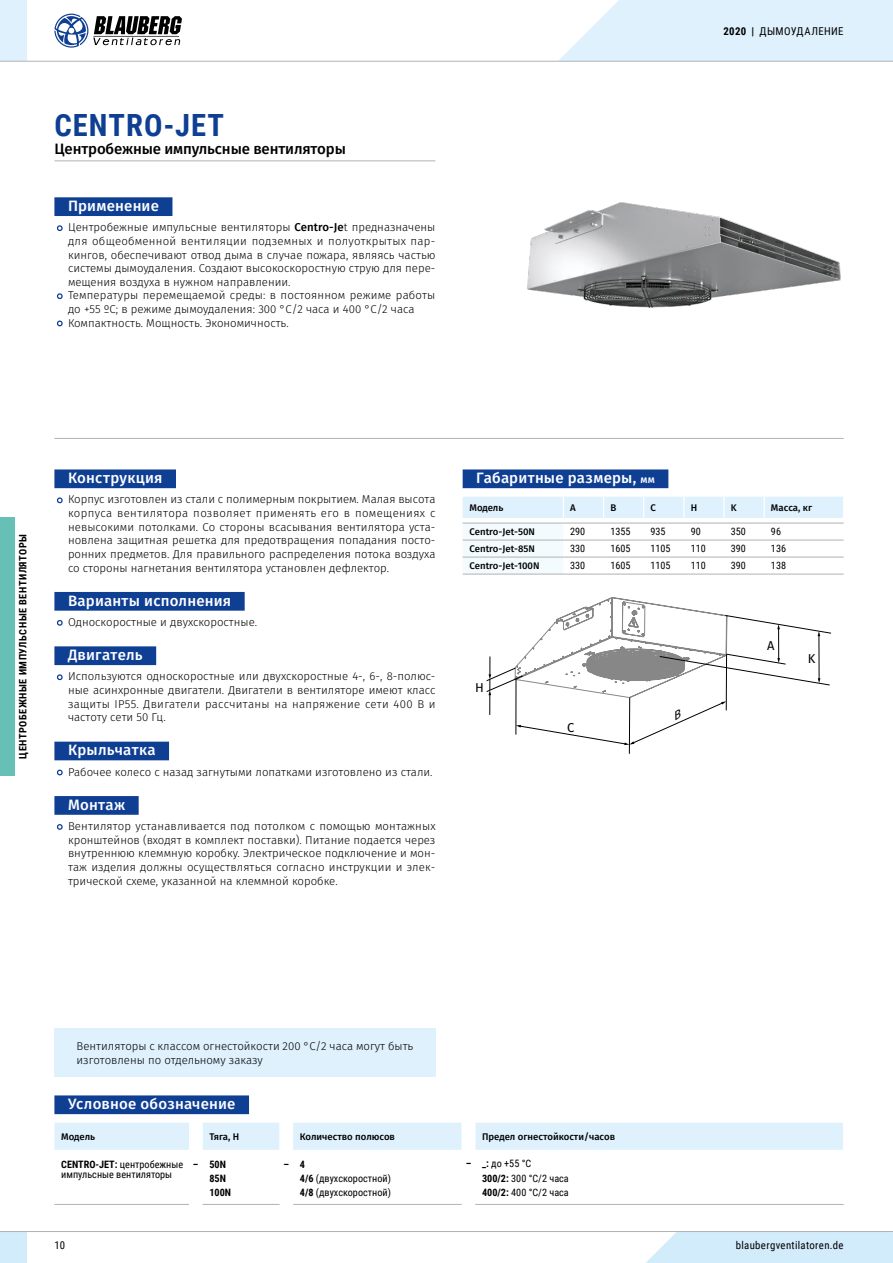
<style>
.page{position:relative;width:893px;height:1263px;background:#fff}
.page>*{position:absolute;margin:0;border:0;box-sizing:border-box;transform-origin:0 0}
.t1{font:700 30.6px "Roboto Condensed";letter-spacing:.03em;color:#0f3f93}
.t2{font:500 15px "Fira Sans";letter-spacing:.01em;color:#fff}
.t3{font:500 15px "Fira Sans";letter-spacing:-.01em;color:#000}
.t4{font:12.9px "Fira Sans";color:#000}
.t5{font:300 11.4px/13.6px "Fira Sans";color:#000;text-align:justify}
.t6{font:10.8px "Roboto Condensed";letter-spacing:.035em;color:#000}
.t7{font:10.2px/14.2px "Roboto Condensed";color:#000}
.t8{font:700 10.2px "Roboto Condensed";letter-spacing:.055em;color:#000}
.t9{font:700 10.2px/14.2px "Roboto Condensed";color:#000}
.t10{font:500 9.6px "Fira Sans";color:#000}
.s1{font-weight:500}
.s2{font-weight:700}
.s3{font-size:10.5px}
</style>
<div class="page">
<hr style="left:54px;top:160px;width:381px;height:1px;background:#b1b2b3">
<div style="left:54px;top:197px;width:118px;height:19px;background:#0f3f93"></div>
<svg style="left:56px;top:225px;width:7px;height:7px"></svg>
<svg style="left:56px;top:293px;width:7px;height:7px"></svg>
<svg style="left:56px;top:320px;width:7px;height:7px"></svg>
<div style="left:54px;top:469px;width:122px;height:19px;background:#0f3f93"></div>
<div style="left:54px;top:592px;width:191px;height:19px;background:#0f3f93"></div>
<div style="left:54px;top:646px;width:102px;height:19px;background:#0f3f93"></div>
<div style="left:54px;top:742px;width:115px;height:18px;background:#0f3f93"></div>
<div style="left:54px;top:796px;width:85px;height:19px;background:#0f3f93"></div>
<svg style="left:56px;top:497px;width:7px;height:7px"></svg>
<svg style="left:56px;top:620px;width:7px;height:6px"></svg>
<svg style="left:56px;top:674px;width:7px;height:7px"></svg>
<svg style="left:56px;top:769px;width:7px;height:7px"></svg>
<svg style="left:57px;top:824px;width:6px;height:6px"></svg>
<div style="left:463px;top:469px;width:205px;height:19px;background:#0f3f93"></div>
<hr style="left:463px;top:574px;width:100px;height:1px;background:#b1b2b3">
<hr style="left:563px;top:574px;width:41px;height:1px;background:#b1b2b3">
<hr style="left:604px;top:574px;width:40px;height:1px;background:#b1b2b3">
<hr style="left:644px;top:574px;width:40px;height:1px;background:#b1b2b3">
<hr style="left:684px;top:574px;width:40px;height:1px;background:#b1b2b3">
<hr style="left:724px;top:574px;width:40px;height:1px;background:#b1b2b3">
<hr style="left:764px;top:574px;width:80px;height:1px;background:#b1b2b3">
<svg style="left:463px;top:497px;width:381px;height:77px"></svg>
<hr style="left:463px;top:523px;width:100px;height:1px;background:#b1b2b3">
<hr style="left:563px;top:523px;width:41px;height:1px;background:#b1b2b3">
<hr style="left:604px;top:523px;width:40px;height:1px;background:#b1b2b3">
<hr style="left:644px;top:523px;width:40px;height:1px;background:#b1b2b3">
<hr style="left:684px;top:523px;width:40px;height:1px;background:#b1b2b3">
<hr style="left:724px;top:523px;width:40px;height:1px;background:#b1b2b3">
<hr style="left:764px;top:523px;width:80px;height:1px;background:#b1b2b3">
<hr style="left:629px;top:697px;width:1px;height:57px;background:#000">
<hr style="left:54px;top:438px;width:790px;height:1px;background:#b1b2b3">
<img style="left:527px;top:202px;width:314px;height:106px">
<div style="left:54px;top:1095px;width:195px;height:19px;background:#0f3f93"></div>
<hr style="left:475px;top:1204px;width:369px;height:1px;background:#b1b2b3">
<hr style="left:293px;top:1204px;width:169px;height:1px;background:#b1b2b3">
<hr style="left:203px;top:1204px;width:77px;height:1px;background:#b1b2b3">
<hr style="left:54px;top:1204px;width:135px;height:1px;background:#b1b2b3">
<div style="left:54px;top:1123px;width:789px;height:27px;background:#def1fd"></div>
<div style="left:54px;top:1029px;width:381px;height:48px;background:#def1fd"></div>
<div style="left:646px;top:1232px;width:247px;height:31px;background:#d3ecfc"></div>
<div style="left:0;top:1231px;width:27px;height:32px;background:#d3ecfc"></div>
<hr style="left:0;top:1231px;width:893px;height:1px;background:#b1b2b3">
<div style="left:0;top:0;width:27px;height:61px;background:#def1fd"></div>
<svg style="left:54px;top:14px;width:128px;height:34px"></svg>
<hr style="left:0;top:61px;width:893px;height:1px;background:#b1b2b3">
<svg style="left:558px;top:0;width:335px;height:62px;background:#e0f1fb"></svg>
<div style="left:0;top:517px;width:14px;height:259px;background:#66c0b5"></div>
<svg style="left:486px;top:597px;width:345px;height:148px"></svg>
<h1 class="t1" style="left:54px;top:104px;width:171px">CENTRO-JET</h1>
<h2 class="t3" style="left:54px;top:138px;width:293px">Центробежные импульсные вентиляторы</h2>
<h2 class="t2" style="left:68px;top:195px;width:92px">Применение</h2>
<p class="t5" style="left:68px;top:221px;width:369px;text-align:left">Центробежные импульсные вентиляторы <span class="s1">Centro-Je</span>t предназначены для общеобменной вентиляции подземных и полуоткрытых пар&shy;кингов, обеспечивают отвод дыма в случае пожара, являясь частью системы дымоудаления. Создают высокоскоростную струю для пере&shy;мещения воздуха в нужном направлении.<br>Температуры перемещаемой среды: в постоянном режиме работы до +55 ºC; в режиме дымоудаления: 300 °C/2 часа и 400 °C/2 часа Компактность. Мощность. Экономичность.</p>
<p class="t6" style="left:723px;top:23px;width:122px"><span class="s2">2020 |</span> ДЫМОУДАЛЕНИЕ</p>
<p class="t8" style="left:16px;top:759px;width:226px;rotate:-90deg">ЦЕНТРОБЕЖНЫЕ ИМПУЛЬСНЫЕ ВЕНТИЛЯТОРЫ</p>
<h2 class="t2" style="left:68px;top:467px;width:96px">Конструкция</h2>
<p class="t5" style="left:68px;top:493px;width:369px">Корпус изготовлен из стали с полимерным покрытием. Малая высота корпуса вентилятора позволяет применять его в помещениях с невысокими потолками. Со стороны всасывания вентилятора уста&shy;новлена защитная решетка для предотвращения попадания посто&shy;ронних предметов. Для правильного распределения потока воздуха со стороны нагнетания вентилятора установлен дефлектор.</p>
<h2 class="t2" style="left:68px;top:590px;width:165px">Варианты исполнения</h2>
<p class="t5" style="left:68px;top:616px;width:191px">Односкоростные и двухскоростные.</p>
<h2 class="t2" style="left:68px;top:644px;width:76px">Двигатель</h2>
<p class="t5" style="left:68px;top:670px;width:369px">Используются односкоростные или двухскоростные 4-, 6-, 8-полюс&shy;ные асинхронные двигатели. Двигатели в вентиляторе имеют класс защиты IP55. Двигатели рассчитаны на напряжение сети 400 В и частоту сети 50 Гц.</p>
<h2 class="t2" style="left:68px;top:739px;width:89px">Крыльчатка</h2>
<p class="t5" style="left:68px;top:766px;width:366px">Рабочее колесо с назад загнутыми лопатками изготовлено из стали.</p>
<h2 class="t2" style="left:68px;top:794px;width:59px">Монтаж</h2>
<p class="t5" style="left:68px;top:820px;width:369px">Вентилятор устанавливается под потолком с помощью монтажных кронштейнов (входят в комплект поставки). Питание подается через внутреннюю клеммную коробку. Электрическое подключение и мон&shy;таж изделия должны осуществляться согласно инструкции и элек&shy;трической схеме, указанной на клеммной коробке.</p>
<h2 class="t2" style="left:476px;top:467px;width:180px">Габаритные размеры, <span class="s3">мм</span></h2>
<p class="t10" style="left:469px;top:500px;width:36px">Модель</p>
<p class="t10" style="left:570px;top:500px;width:7px">A</p>
<p class="t10" style="left:610px;top:500px;width:7px">B</p>
<p class="t10" style="left:650px;top:500px;width:7px">C</p>
<p class="t10" style="left:691px;top:500px;width:8px">H</p>
<p class="t10" style="left:731px;top:500px;width:7px">K</p>
<p class="t10" style="left:771px;top:500px;width:43px">Масса, кг</p>
<p class="t10" style="left:469px;top:525px;width:67px">Centro-Jet-50N</p>
<p class="t7" style="left:570px;top:524px;width:17px">290</p>
<p class="t7" style="left:610px;top:524px;width:22px">1355</p>
<p class="t7" style="left:650px;top:524px;width:17px">935</p>
<p class="t7" style="left:691px;top:524px;width:12px">90</p>
<p class="t7" style="left:731px;top:524px;width:17px">350</p>
<p class="t7" style="left:771px;top:524px;width:12px">96</p>
<p class="t10" style="left:469px;top:542px;width:67px">Centro-Jet-85N</p>
<p class="t7" style="left:570px;top:541px;width:17px">330</p>
<p class="t7" style="left:610px;top:541px;width:22px">1605</p>
<p class="t7" style="left:650px;top:541px;width:22px">1105</p>
<p class="t7" style="left:691px;top:541px;width:17px">110</p>
<p class="t7" style="left:731px;top:541px;width:17px">390</p>
<p class="t7" style="left:771px;top:541px;width:17px">136</p>
<p class="t10" style="left:469px;top:559px;width:71px">Centro-Jet-100N</p>
<p class="t7" style="left:570px;top:558px;width:17px">330</p>
<p class="t7" style="left:610px;top:558px;width:22px">1605</p>
<p class="t7" style="left:650px;top:558px;width:22px">1105</p>
<p class="t7" style="left:691px;top:558px;width:17px">110</p>
<p class="t7" style="left:731px;top:558px;width:17px">390</p>
<p class="t7" style="left:771px;top:558px;width:17px">138</p>
<p class="t4" style="left:475px;top:679px;width:10px">H</p>
<p class="t4" style="left:567px;top:718px;width:9px">C</p>
<p class="t4" style="left:767px;top:636px;width:9px">A</p>
<p class="t4" style="left:808px;top:649px;width:9px">K</p>
<p class="t5" style="left:77px;top:1040px;width:338px">Вентиляторы с классом огнестойкости 200 °С/2 часа могут быть изготовлены по отдельному заказу</p>
<h2 class="t2" style="left:68px;top:1093px;width:169px">Условное обозначение</h2>
<p class="t10" style="left:61px;top:1129px;width:36px">Модель</p>
<p class="t10" style="left:209px;top:1129px;width:31px">Тяга, Н</p>
<p class="t10" style="left:300px;top:1129px;width:97px">Количество полюсов</p>
<p class="t10" style="left:482px;top:1129px;width:134px">Предел огнестойкости/часов</p>
<p class="t7" style="left:61px;top:1158px;width:123px;line-height:10.8px"><span class="s2">CENTRO-JET:</span> центробежные импульсные вентиляторы</p>
<p class="t9" style="left:209px;top:1156px;width:23px;text-indent:-16px">– 50N<br>85N<br>100N</p>
<p class="t7" style="left:300px;top:1156px;width:92px;text-indent:-16px"><span class="s2">– 4<br>4/6</span> (двухскоростной)<br><span class="s2">4/8</span> (двухскоростной)</p>
<p class="t7" style="left:482px;top:1156px;width:88px;text-indent:-16px"><span class="s2">– _:</span> до +55 °С<br><span class="s2">300/2:</span> 300 °С/2 часа<br><span class="s2">400/2:</span> 400 °С/2 часа</p>
<p class="t6" style="left:54px;top:1238px;width:12px">10</p>
<p class="t6" style="left:736px;top:1238px;width:109px">blaubergventilatoren.de</p>
</div>
